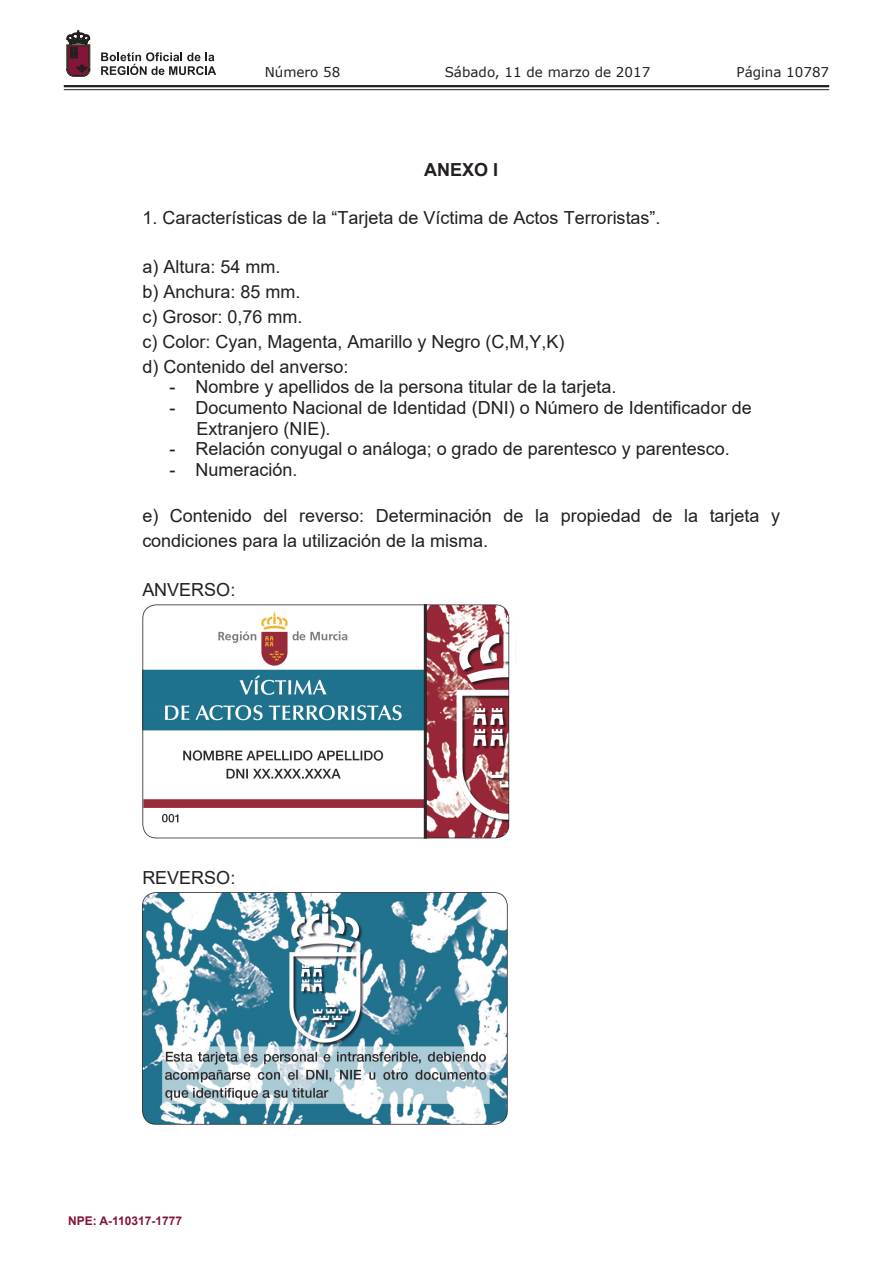
<style>
.page{position:relative;width:893px;height:1263px;background:#fff}
.page>*{position:absolute;margin:0;border:0;box-sizing:border-box;transform-origin:0 0}
.t1{font:18px/24.8px "Arial";color:#231f20}
.t2{font:700 18px "Arial";color:#231f20}
.t3{font:13.5px "Verdana";color:#231f20}
.t4{font:700 12px "Arial";color:#83143a}
</style>
<div class="page">
<hr style="left:64px;top:85px;width:765px;height:2px;background:#231f20">
<hr style="left:64px;top:89px;width:765px;height:1px;background:#231f20">
<svg style="left:101px;top:52px;width:115px;height:23px"></svg>
<svg style="left:67px;top:31px;width:23px;height:45px"></svg>
<img style="left:142px;top:604px;width:368px;height:234px">
<img style="left:142px;top:892px;width:365px;height:232px">
<p class="t3" style="left:265px;top:62px;width:77px">Número 58</p>
<p class="t3" style="left:445px;top:62px;width:207px">Sábado, 11 de marzo de 2017</p>
<p class="t3" style="left:736px;top:62px;width:94px">Página 10787</p>
<p class="t2" style="left:424px;top:157px;width:76px">ANEXO I</p>
<p class="t1" style="left:142px;top:205px;width:520px">1. Características de la “Tarjeta de Víctima de Actos Terroristas”.</p>
<p class="t1" style="left:142px;top:255px;width:424px">a) Altura: 54 mm.<br>b) Anchura: 85 mm.<br>c) Grosor: 0,76 mm.<br>c) Color: Cyan, Magenta, Amarillo y Negro (C,M,Y,K) d) Contenido del anverso:</p>
<p class="t1" style="left:169px;top:374px;width:449px">- Nombre y apellidos de la persona titular de la tarjeta.</p>
<p class="t1" style="left:196px;top:397px;width:557px;line-height:20.7px;text-indent:-27px">- Documento Nacional de Identidad (DNI) o Número de Identificador de<br>Extranjero (NIE).</p>
<p class="t1" style="left:169px;top:437px;width:562px">- Relación conyugal o análoga; o grado de parentesco y parentesco.</p>
<p class="t1" style="left:169px;top:457px;width:130px">- Numeración.</p>
<p class="t1" style="left:142px;top:503px;width:639px">e) Contenido del reverso: Determinación de la propiedad de la tarjeta y condiciones para la utilización de la misma.</p>
<p class="t1" style="left:142px;top:577px;width:95px">ANVERSO:</p>
<p class="t1" style="left:142px;top:865px;width:95px">REVERSO:</p>
<p class="t4" style="left:68px;top:1212px;width:116px">NPE: A-110317-1777</p>
</div>
